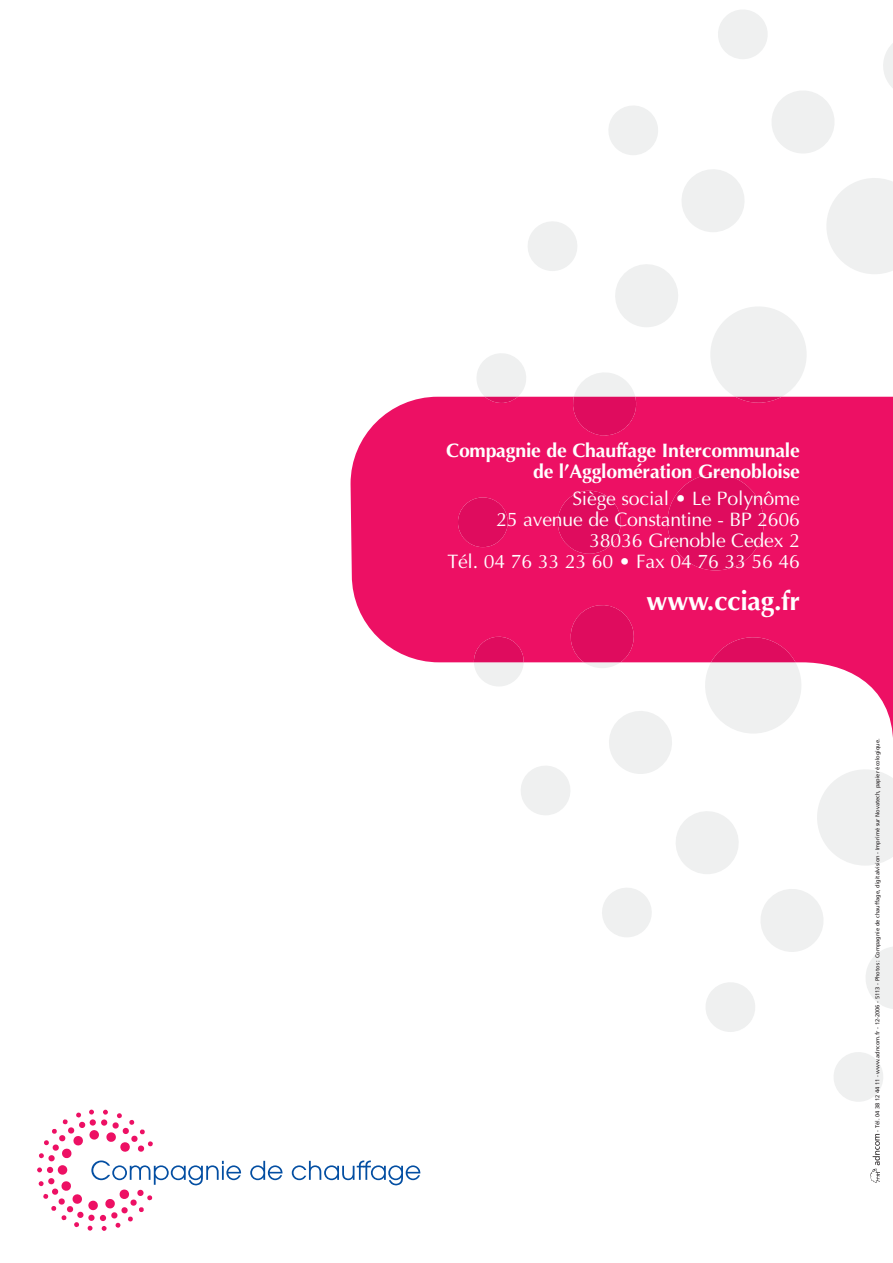
<style>
.page{position:relative;width:893px;height:1263px;background:#fff}
.page>*{position:absolute;margin:0;border:0;box-sizing:border-box;transform-origin:0 0}
.t1{font:700 27px "Optima";letter-spacing:-.01em;color:#fff}
.t2{font:19.5px/21px "Optima";letter-spacing:-.01em;color:#fff;text-align:right}
.t3{font:700 19.5px/21px "Optima";letter-spacing:-.01em;color:#fff;text-align:right}
.t4{font:5.7px "Frutiger";color:#231f20}
</style>
<div class="page">
<svg style="left:615px;top:264px;width:63px;height:63px"></svg>
<svg style="left:528px;top:221px;width:49px;height:50px"></svg>
<svg style="left:682px;top:169px;width:62px;height:63px"></svg>
<svg style="left:609px;top:106px;width:49px;height:49px"></svg>
<svg style="left:883px;top:44px;width:9px;height:43px"></svg>
<svg style="left:866px;top:947px;width:26px;height:62px"></svg>
<svg style="left:834px;top:1052px;width:49px;height:50px"></svg>
<svg style="left:676px;top:811px;width:63px;height:63px"></svg>
<svg style="left:602px;top:888px;width:50px;height:49px"></svg>
<svg style="left:827px;top:178px;width:65px;height:96px"></svg>
<svg style="left:772px;top:91px;width:62px;height:62px"></svg>
<svg style="left:718px;top:10px;width:50px;height:49px"></svg>
<svg style="left:817px;top:769px;width:75px;height:96px"></svg>
<svg style="left:761px;top:889px;width:62px;height:63px"></svg>
<svg style="left:706px;top:982px;width:49px;height:50px"></svg>
<svg style="left:616px;top:762px;width:49px;height:12px"></svg>
<svg style="left:521px;top:766px;width:49px;height:49px"></svg>
<svg style="left:37px;top:1109px;width:204px;height:122px"></svg>
<svg style="left:250px;top:1161px;width:32px;height:19px"></svg>
<svg style="left:292px;top:1160px;width:128px;height:25px"></svg>
<svg style="left:350px;top:397px;width:542px;height:365px;fill:#ed1064"></svg>
<div style="left:667px;top:474px;width:96px;height:96px;background:#df0c5e;border-radius:50%"></div>
<div style="left:557px;top:491px;width:63px;height:63px;background:#df0c5e;border-radius:50%"></div>
<div style="left:458px;top:497px;width:49px;height:50px;background:#df0c5e;border-radius:50%"></div>
<svg style="left:703px;top:307px;width:110px;height:96px"></svg>
<svg style="left:567px;top:602px;width:69px;height:66px;background:#e4226d"></svg>
<svg style="left:473px;top:634px;width:50px;height:53px"></svg>
<svg style="left:570px;top:373px;width:66px;height:62px"></svg>
<svg style="left:475px;top:353px;width:54px;height:50px"></svg>
<svg style="left:702px;top:631px;width:106px;height:103px"></svg>
<svg style="left:870px;top:1134px;width:9px;height:49px"></svg>
<h2 class="t3" style="left:446px;top:441px;width:355px">Compagnie de Chauffage Intercommunale de l’Agglomération Grenobloise</h2>
<h2 class="t2" style="left:447px;top:490px;width:354px">Siège social • Le Polynôme<br>25 avenue de Constantine - BP 2606<br>38036 Grenoble Cedex 2<br>Tél. 04 76 33 23 60 • Fax 04 76 33 56 46</h2>
<h1 class="t1" style="left:646px;top:590px;width:155px">www.cciag.fr</h1>
<p class="t4" style="left:875px;top:1132px;width:395px;rotate:-90deg">- Tél. 04 38 12 44 11 - www.adncom.fr - 12-2006 - 5113 - Photos : Compagnie de chauffage, digitalvision - Imprimé sur Novatech, papier écologique.</p>
</div>
